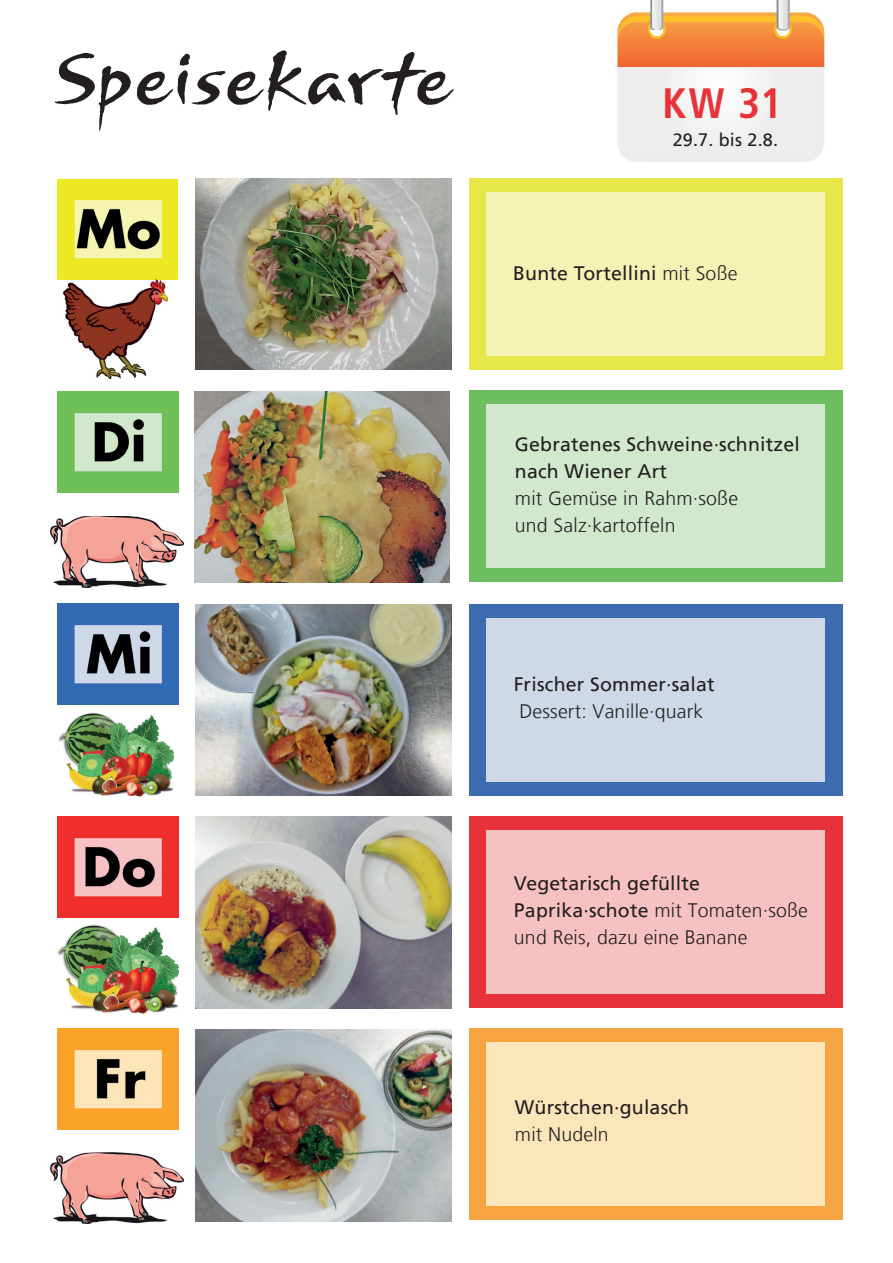
<style>
.page{position:relative;width:893px;height:1263px;background:#fff}
.page>*{position:absolute;margin:0;border:0;box-sizing:border-box;transform-origin:0 0}
.t1{font:700 42px "Frutiger Condensed BQ";color:#e83239}
.t2{font:300 19.5px/27px "Frutiger LT";letter-spacing:.01em;color:#231f20}
.t3{font:19.5px/27px "Frutiger LT";letter-spacing:.01em;color:#231f20}
.t4{font:18px "Frutiger LT";color:#231f20}
.s1{font-weight:300}
.s2{font-weight:400}
</style>
<div class="page">
<img style="left:617px;top:0;width:208px;height:162px">
<img style="left:57px;top:179px;width:121px;height:101px">
<img style="left:57px;top:392px;width:121px;height:101px">
<img style="left:57px;top:603px;width:121px;height:101px">
<img style="left:57px;top:816px;width:121px;height:101px">
<img style="left:57px;top:1029px;width:121px;height:101px">
<svg style="left:55px;top:53px;width:76px;height:78px"></svg>
<svg style="left:137px;top:50px;width:317px;height:65px"></svg>
<div style="left:469px;top:390px;width:373px;height:191px;background:#6ebd60"></div>
<div style="left:469px;top:604px;width:373px;height:191px;background:#3c6bb0"></div>
<div style="left:469px;top:816px;width:373px;height:192px;background:#e83239"></div>
<div style="left:469px;top:1028px;width:373px;height:192px;background:#f6a341"></div>
<div style="left:486px;top:404px;width:339px;height:163px;background:#d2e8cd"></div>
<div style="left:486px;top:618px;width:339px;height:163px;background:#cfd8e6"></div>
<div style="left:486px;top:831px;width:339px;height:163px;background:#f8c1c1"></div>
<div style="left:486px;top:1043px;width:339px;height:163px;background:#fde5ba"></div>
<img style="left:57px;top:924px;width:121px;height:89px">
<img style="left:51px;top:516px;width:133px;height:71px">
<img style="left:196px;top:1030px;width:255px;height:191px">
<img style="left:196px;top:817px;width:255px;height:191px">
<div style="left:469px;top:178px;width:373px;height:191px;background:#e8e74a"></div>
<div style="left:486px;top:192px;width:339px;height:163px;background:#f2f3b4"></div>
<img style="left:196px;top:178px;width:255px;height:191px">
<img style="left:195px;top:391px;width:255px;height:191px">
<img style="left:196px;top:604px;width:255px;height:191px">
<img style="left:64px;top:279px;width:103px;height:100px">
<img style="left:51px;top:1152px;width:133px;height:72px">
<img style="left:58px;top:712px;width:115px;height:84px">
<h1 class="t1" style="left:663px;top:76px;width:121px">KW 31</h1>
<p class="t4" style="left:673px;top:129px;width:107px">29.7. bis 2.8.</p>
<p class="t3" style="left:513px;top:260px;width:226px">Bunte Tortellini <span class="s1">mit Soße</span></p>
<p class="t3" style="left:515px;top:431px;width:287px">Gebratenes Schweine·schnitzel nach Wiener Art</p>
<p class="t2" style="left:515px;top:485px;width:225px">mit Gemüse in Rahm·soße und Salz·kartoffeln</p>
<p class="t3" style="left:514px;top:671px;width:203px">Frischer Sommer·salat</p>
<p class="t2" style="left:519px;top:698px;width:185px">Dessert: Vanille·quark</p>
<p class="t2" style="left:514px;top:870px;width:296px"><span class="s2">Vegetarisch gefüllte<br>Paprika·schote</span> mit Tomaten·soße und Reis, dazu eine Banane</p>
<p class="t3" style="left:515px;top:1094px;width:176px">Würstchen·gulasch</p>
<p class="t2" style="left:515px;top:1121px;width:95px">mit Nudeln</p>
</div>
